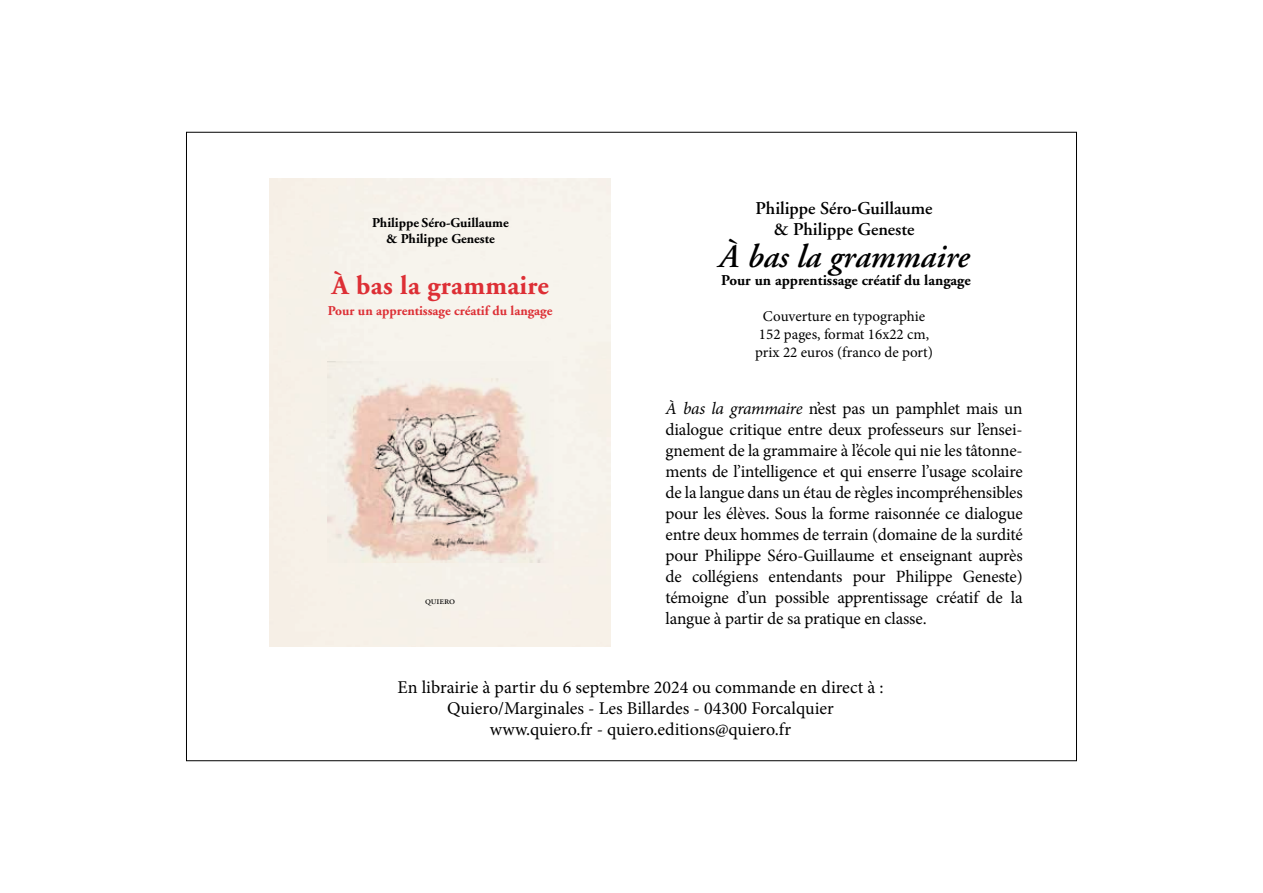
<style>
.page{position:relative;width:1263px;height:893px;background:#fff}
.page>*{position:absolute;margin:0;border:0;box-sizing:border-box;transform-origin:0 0}
.t1{font:italic 600 33px "Adobe Garamond";color:#000}
.t2{font:27px "Adobe Garamond Bold Os F";letter-spacing:.01em;color:#dd2f35}
.t3{font:18px/21px "Minion Pro";color:#000;text-align:center}
.t4{font:600 18px/21px "Adobe Garamond";color:#000;text-align:center}
.t5{font:17.25px/21px "Minion Pro";letter-spacing:-.01em;color:#000;text-align:justify}
.t6{font:15px/18px "Minion Pro";color:#000;text-align:center}
.t7{font:700 15px "Adobe Garamond";color:#000}
.t8{font:700 13.5px/16.2px "Adobe Garamond";color:#000;text-align:center}
.t9{font:700 13.5px "Adobe Garamond";color:#dd2f35}
.t10{font:10.5px "Adobe Garamond Exp";color:#000}
.s1{font-style:italic}
</style>
<div class="page">
<img style="left:327px;top:361px;width:221px;height:202px">
<p class="t8" style="left:372px;top:215px;width:138px">Philippe Séro-Guillaume &amp; Philippe Geneste</p>
<h2 class="t2" style="left:332px;top:271px;width:218px">À bas la grammaire</h2>
<p class="t9" style="left:328px;top:303px;width:226px">Pour un apprentissage créatif du langage</p>
<p class="t10" style="left:425px;top:597px;width:32px">quiero</p>
<p class="t4" style="left:755px;top:198px;width:179px">Philippe Séro-Guillaume &amp; Philippe Geneste</p>
<h1 class="t1" style="left:719px;top:238px;width:252px">À bas la grammaire</h1>
<p class="t7" style="left:721px;top:272px;width:251px">Pour un apprentissage créatif du langage</p>
<p class="t6" style="left:755px;top:307px;width:179px">Couverture en typographie<br>152 pages, format 16x22 cm, prix 22 euros (franco de port)</p>
<p class="t5" style="left:665px;top:398px;width:359px"><span class="s1">À bas la grammaire</span> n’est pas un pamphlet mais un dialogue critique entre deux professeurs sur l’ensei&shy;gnement de la grammaire à l’école qui nie les tâtonne&shy;ments de l’intelligence et qui enserre l’usage scolaire de la langue dans un étau de règles incompréhensibles pour les élèves. Sous la forme raisonnée ce dialogue entre deux hommes de terrain (domaine de la surdité pour Philippe Séro-Guillaume et enseignant auprès de collégiens entendants pour Philippe Geneste) témoigne d’un possible apprentissage créatif de la langue à partir de sa pratique en classe.</p>
<p class="t3" style="left:398px;top:677px;width:487px">En librairie à partir du 6 septembre 2024 ou commande en direct à :<br>Quiero/Marginales - Les Billardes - 04300 Forcalquier www.quiero.fr - quiero.editions@quiero.fr</p>
</div>
